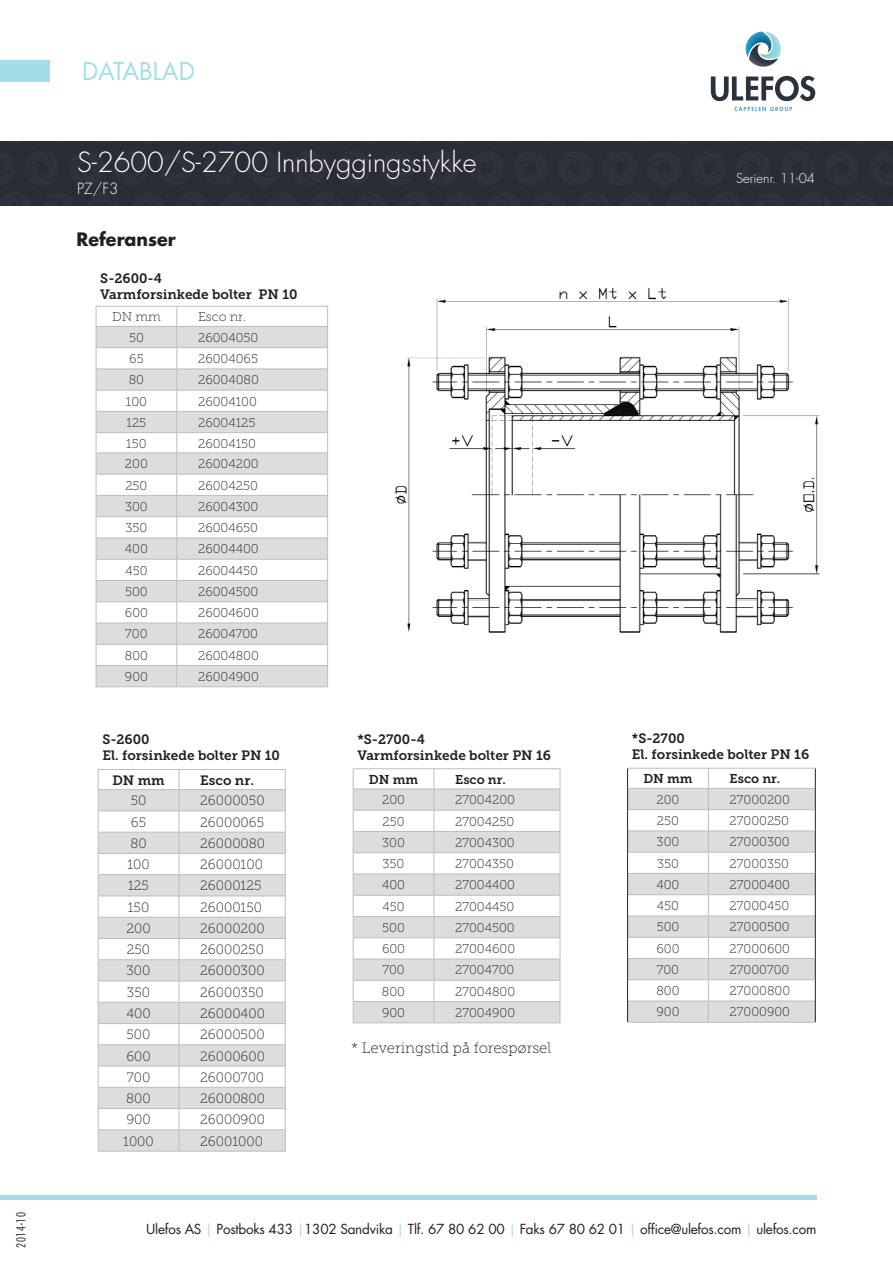
<style>
.page{position:relative;width:893px;height:1263px;background:#fff}
.page>*{position:absolute;margin:0;border:0;box-sizing:border-box;transform-origin:0 0}
.t1{font:300 27px "Futura Std";color:#fff}
.t2{font:24px "Futura Std";color:#a4ddea}
.t3{font:700 18px "Futura Std";color:#231f20}
.t4{font:15px "Museo Slab 100";color:#231f20}
.t5{font:300 15px "Futura Std";color:#fff}
.t6{font:13.5px "Museo Slab 100";color:#231f20}
.t7{font:13.5px/16.2px "Museo Slab 700";color:#231f20}
.t8{font:13.5px "Futura Std";letter-spacing:-.02em;color:#231f20}
.t9{font:300 13.05px "Futura Std";color:#fff}
.t10{font:12.75px "Museo Slab 100";color:#231f20}
.t11{font:12.75px "Museo Slab 700";color:#231f20}
.t12{font:300 condensed 12px "Futura Std";letter-spacing:.06em;color:#231f20}
.s1{color:#a4ddea}
</style>
<div class="page">
<hr style="left:98px;top:769px;width:81px;height:1px;background:#bcbdc0">
<hr style="left:179px;top:769px;width:107px;height:1px;background:#bcbdc0">
<svg style="left:98px;top:770px;width:188px;height:381px"></svg>
<hr style="left:98px;top:1151px;width:81px;height:1px;background:#bcbdc0">
<hr style="left:179px;top:1151px;width:107px;height:1px;background:#bcbdc0">
<hr style="left:96px;top:306px;width:81px;height:1px;background:#bcbdc0">
<hr style="left:177px;top:306px;width:151px;height:1px;background:#bcbdc0">
<svg style="left:96px;top:307px;width:232px;height:379px"></svg>
<hr style="left:96px;top:686px;width:81px;height:1px;background:#bcbdc0">
<hr style="left:177px;top:686px;width:151px;height:1px;background:#bcbdc0">
<hr style="left:353px;top:768px;width:81px;height:1px;background:#bcbdc0">
<hr style="left:434px;top:768px;width:126px;height:1px;background:#bcbdc0">
<svg style="left:353px;top:769px;width:208px;height:254px"></svg>
<hr style="left:353px;top:1022px;width:81px;height:1px;background:#bcbdc0">
<hr style="left:434px;top:1022px;width:126px;height:1px;background:#bcbdc0">
<hr style="left:627px;top:1022px;width:81px;height:1px;background:#bcbdc0">
<hr style="left:708px;top:1022px;width:108px;height:1px;background:#bcbdc0">
<svg style="left:627px;top:768px;width:189px;height:254px"></svg>
<img style="left:395px;top:288px;width:425px;height:345px">
<div style="left:0;top:141px;width:893px;height:64px;background:#292b37"></div>
<hr style="left:0;top:1195px;width:816px;height:4px;background:#a4ddea">
<div style="left:0;top:61px;width:50px;height:21px;background:#a4ddea"></div>
<svg style="left:734px;top:107px;width:58px;height:4px"></svg>
<svg style="left:746px;top:31px;width:35px;height:36px"></svg>
<svg style="left:711px;top:76px;width:104px;height:25px"></svg>
<h2 class="t2" style="left:82px;top:56px;width:114px">DATABLAD</h2>
<h1 class="t1" style="left:77px;top:145px;width:401px">S-2600/S-2700 Innbyggingsstykke</h1>
<p class="t5" style="left:77px;top:179px;width:43px">PZ/F3</p>
<h3 class="t3" style="left:77px;top:227px;width:101px">Referanser</h3>
<p class="t7" style="left:100px;top:270px;width:199px">S-2600-4<br>Varmforsinkede bolter PN 10</p>
<p class="t10" style="left:112px;top:310px;width:50px">DN mm</p>
<p class="t10" style="left:198px;top:310px;width:49px">Esco nr.</p>
<p class="t10" style="left:129px;top:331px;width:16px">50</p>
<p class="t10" style="left:198px;top:331px;width:62px">26004050</p>
<p class="t10" style="left:129px;top:352px;width:16px">65</p>
<p class="t10" style="left:198px;top:352px;width:61px">26004065</p>
<p class="t10" style="left:129px;top:373px;width:17px">80</p>
<p class="t10" style="left:198px;top:373px;width:62px">26004080</p>
<p class="t10" style="left:126px;top:394px;width:23px">100</p>
<p class="t10" style="left:198px;top:394px;width:60px">26004100</p>
<p class="t10" style="left:127px;top:416px;width:21px">125</p>
<p class="t10" style="left:198px;top:416px;width:59px">26004125</p>
<p class="t10" style="left:126px;top:436px;width:22px">150</p>
<p class="t10" style="left:198px;top:436px;width:59px">26004150</p>
<p class="t10" style="left:125px;top:457px;width:24px">200</p>
<p class="t10" style="left:198px;top:457px;width:62px">26004200</p>
<p class="t10" style="left:125px;top:478px;width:24px">250</p>
<p class="t10" style="left:198px;top:478px;width:61px">26004250</p>
<p class="t10" style="left:125px;top:500px;width:24px">300</p>
<p class="t10" style="left:198px;top:500px;width:62px">26004300</p>
<p class="t10" style="left:126px;top:521px;width:23px">350</p>
<p class="t10" style="left:198px;top:521px;width:61px">26004650</p>
<p class="t10" style="left:125px;top:542px;width:24px">400</p>
<p class="t10" style="left:198px;top:542px;width:62px">26004400</p>
<p class="t10" style="left:125px;top:563px;width:24px">450</p>
<p class="t10" style="left:198px;top:563px;width:61px">26004450</p>
<p class="t10" style="left:125px;top:585px;width:24px">500</p>
<p class="t10" style="left:198px;top:585px;width:62px">26004500</p>
<p class="t10" style="left:125px;top:606px;width:25px">600</p>
<p class="t10" style="left:198px;top:606px;width:62px">26004600</p>
<p class="t10" style="left:125px;top:627px;width:24px">700</p>
<p class="t10" style="left:198px;top:627px;width:61px">26004700</p>
<p class="t10" style="left:125px;top:648px;width:25px">800</p>
<p class="t10" style="left:198px;top:648px;width:62px">26004800</p>
<p class="t10" style="left:125px;top:670px;width:25px">900</p>
<p class="t10" style="left:198px;top:670px;width:62px">26004900</p>
<p class="t7" style="left:102px;top:731px;width:179px">S-2600<br>El. forsinkede bolter PN 10</p>
<p class="t7" style="left:112px;top:772px;width:54px">DN mm</p>
<p class="t7" style="left:200px;top:772px;width:55px">Esco nr.</p>
<p class="t6" style="left:131px;top:793px;width:17px">50</p>
<p class="t6" style="left:200px;top:793px;width:66px">26000050</p>
<p class="t6" style="left:131px;top:815px;width:17px">65</p>
<p class="t6" style="left:200px;top:815px;width:65px">26000065</p>
<p class="t6" style="left:130px;top:836px;width:18px">80</p>
<p class="t6" style="left:200px;top:836px;width:66px">26000080</p>
<p class="t6" style="left:127px;top:857px;width:24px">100</p>
<p class="t6" style="left:200px;top:857px;width:64px">26000100</p>
<p class="t6" style="left:128px;top:878px;width:22px">125</p>
<p class="t6" style="left:200px;top:878px;width:63px">26000125</p>
<p class="t6" style="left:128px;top:900px;width:23px">150</p>
<p class="t6" style="left:200px;top:900px;width:63px">26000150</p>
<p class="t6" style="left:126px;top:921px;width:26px">200</p>
<p class="t6" style="left:200px;top:921px;width:66px">26000200</p>
<p class="t6" style="left:127px;top:942px;width:25px">250</p>
<p class="t6" style="left:200px;top:942px;width:65px">26000250</p>
<p class="t6" style="left:127px;top:963px;width:26px">300</p>
<p class="t6" style="left:200px;top:963px;width:66px">26000300</p>
<p class="t6" style="left:127px;top:985px;width:25px">350</p>
<p class="t6" style="left:200px;top:985px;width:65px">26000350</p>
<p class="t6" style="left:126px;top:1006px;width:26px">400</p>
<p class="t6" style="left:200px;top:1006px;width:66px">26000400</p>
<p class="t6" style="left:127px;top:1027px;width:25px">500</p>
<p class="t6" style="left:200px;top:1027px;width:66px">26000500</p>
<p class="t6" style="left:126px;top:1048px;width:26px">600</p>
<p class="t6" style="left:200px;top:1048px;width:66px">26000600</p>
<p class="t6" style="left:127px;top:1070px;width:25px">700</p>
<p class="t6" style="left:200px;top:1070px;width:66px">26000700</p>
<p class="t6" style="left:126px;top:1091px;width:26px">800</p>
<p class="t6" style="left:200px;top:1091px;width:66px">26000800</p>
<p class="t6" style="left:126px;top:1112px;width:26px">900</p>
<p class="t6" style="left:200px;top:1112px;width:66px">26000900</p>
<p class="t6" style="left:123px;top:1134px;width:32px">1000</p>
<p class="t6" style="left:200px;top:1134px;width:64px">26001000</p>
<p class="t7" style="left:357px;top:731px;width:195px">*S-2700-4<br>Varmforsinkede bolter PN 16</p>
<p class="t11" style="left:369px;top:772px;width:51px">DN mm</p>
<p class="t11" style="left:455px;top:772px;width:52px">Esco nr.</p>
<p class="t10" style="left:382px;top:793px;width:24px">200</p>
<p class="t10" style="left:455px;top:793px;width:61px">27004200</p>
<p class="t10" style="left:382px;top:814px;width:24px">250</p>
<p class="t10" style="left:455px;top:814px;width:60px">27004250</p>
<p class="t10" style="left:382px;top:836px;width:24px">300</p>
<p class="t10" style="left:455px;top:836px;width:61px">27004300</p>
<p class="t10" style="left:383px;top:857px;width:23px">350</p>
<p class="t10" style="left:455px;top:857px;width:60px">27004350</p>
<p class="t10" style="left:382px;top:878px;width:24px">400</p>
<p class="t10" style="left:455px;top:878px;width:61px">27004400</p>
<p class="t10" style="left:382px;top:899px;width:24px">450</p>
<p class="t10" style="left:455px;top:899px;width:61px">27004450</p>
<p class="t10" style="left:382px;top:921px;width:24px">500</p>
<p class="t10" style="left:455px;top:921px;width:61px">27004500</p>
<p class="t10" style="left:382px;top:942px;width:25px">600</p>
<p class="t10" style="left:455px;top:942px;width:61px">27004600</p>
<p class="t10" style="left:382px;top:963px;width:24px">700</p>
<p class="t10" style="left:455px;top:963px;width:61px">27004700</p>
<p class="t10" style="left:382px;top:984px;width:25px">800</p>
<p class="t10" style="left:455px;top:984px;width:62px">27004800</p>
<p class="t10" style="left:382px;top:1006px;width:25px">900</p>
<p class="t10" style="left:455px;top:1006px;width:61px">27004900</p>
<p class="t4" style="left:351px;top:1040px;width:202px">* Leveringstid på forespørsel</p>
<p class="t9" style="left:736px;top:170px;width:80px">Serienr. 11-04</p>
<p class="t7" style="left:632px;top:731px;width:179px">*S-2700<br>El. forsinkede bolter PN 16</p>
<p class="t11" style="left:643px;top:771px;width:51px">DN mm</p>
<p class="t11" style="left:730px;top:771px;width:52px">Esco nr.</p>
<p class="t10" style="left:656px;top:792px;width:24px">200</p>
<p class="t10" style="left:730px;top:792px;width:62px">27000200</p>
<p class="t10" style="left:657px;top:814px;width:24px">250</p>
<p class="t10" style="left:730px;top:814px;width:61px">27000250</p>
<p class="t10" style="left:657px;top:835px;width:24px">300</p>
<p class="t10" style="left:730px;top:835px;width:62px">27000300</p>
<p class="t10" style="left:657px;top:856px;width:23px">350</p>
<p class="t10" style="left:730px;top:856px;width:61px">27000350</p>
<p class="t10" style="left:656px;top:878px;width:24px">400</p>
<p class="t10" style="left:730px;top:878px;width:62px">27000400</p>
<p class="t10" style="left:657px;top:899px;width:24px">450</p>
<p class="t10" style="left:730px;top:899px;width:61px">27000450</p>
<p class="t10" style="left:657px;top:920px;width:24px">500</p>
<p class="t10" style="left:730px;top:920px;width:62px">27000500</p>
<p class="t10" style="left:656px;top:941px;width:25px">600</p>
<p class="t10" style="left:730px;top:941px;width:62px">27000600</p>
<p class="t10" style="left:657px;top:963px;width:24px">700</p>
<p class="t10" style="left:730px;top:963px;width:61px">27000700</p>
<p class="t10" style="left:656px;top:984px;width:25px">800</p>
<p class="t10" style="left:730px;top:984px;width:62px">27000800</p>
<p class="t10" style="left:656px;top:1005px;width:25px">900</p>
<p class="t10" style="left:730px;top:1005px;width:62px">27000900</p>
<p class="t12" style="left:14px;top:1248px;width:38px;rotate:-90deg">2014-10</p>
<p class="t8" style="left:146px;top:1220px;width:672px">Ulefos AS <span class="s1">|</span> Postboks 433 <span class="s1">|</span>1302 Sandvika <span class="s1">|</span> Tlf. 67 80 62 00 <span class="s1">|</span> Faks 67 80 62 01 <span class="s1">|</span> office@ulefos.com <span class="s1">|</span> ulefos.com</p>
</div>
